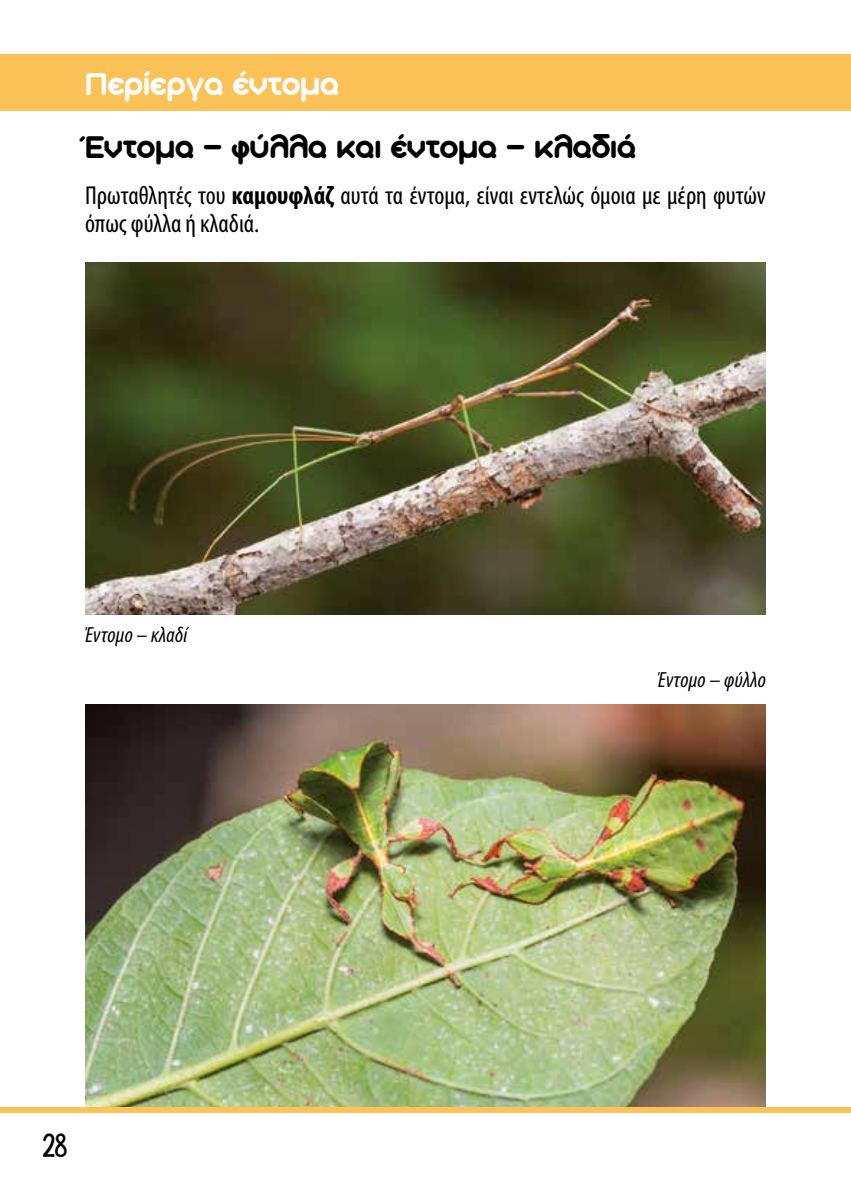
<style>
.page{position:relative;width:851px;height:1191px;background:#fff}
.page>*{position:absolute;margin:0;border:0;box-sizing:border-box;transform-origin:0 0}
.t1{font:34px "Aka Acid GR Soft Ice Cream";letter-spacing:-.005em;color:#000}
.t2{font:34px "Aka Acid GR Soft Ice Cream";letter-spacing:-.005em;color:#fff}
.t3{font:condensed 26px/28px "Myriad Pro";color:#000}
.t4{font:24px "KG She Persisted";color:#000}
.t5{font:italic condensed 22px "Myriad Pro";letter-spacing:.01em;color:#000}
.s1{font-weight:700}
</style>
<div class="page">
<img style="left:85px;top:704px;width:680px;height:403px">
<div style="left:0;top:54px;width:850px;height:57px;background:#fcc157"></div>
<div style="left:0;top:1107px;width:850px;height:5px;background:#fcc157"></div>
<img style="left:85px;top:262px;width:680px;height:352px">
<h1 class="t2" style="left:85px;top:67px;width:255px">Περίεργα έντομα</h1>
<h1 class="t1" style="left:85px;top:129px;width:552px">Έντομα – φύλλα και έντομα – κλαδιά</h1>
<p class="t3" style="left:85px;top:181px;width:682px">Πρωταθλητές του <span class="s1">καμουφλάζ</span> αυτά τα έντομα, είναι εντελώς όμοια με μέρη φυτών όπως φύλλα ή κλαδιά.</p>
<p class="t5" style="left:85px;top:622px;width:104px">Έντομο – κλαδί</p>
<p class="t5" style="left:657px;top:666px;width:109px">Έντομο – φύλλο</p>
<p class="t4" style="left:43px;top:1127px;width:26px">28</p>
</div>
